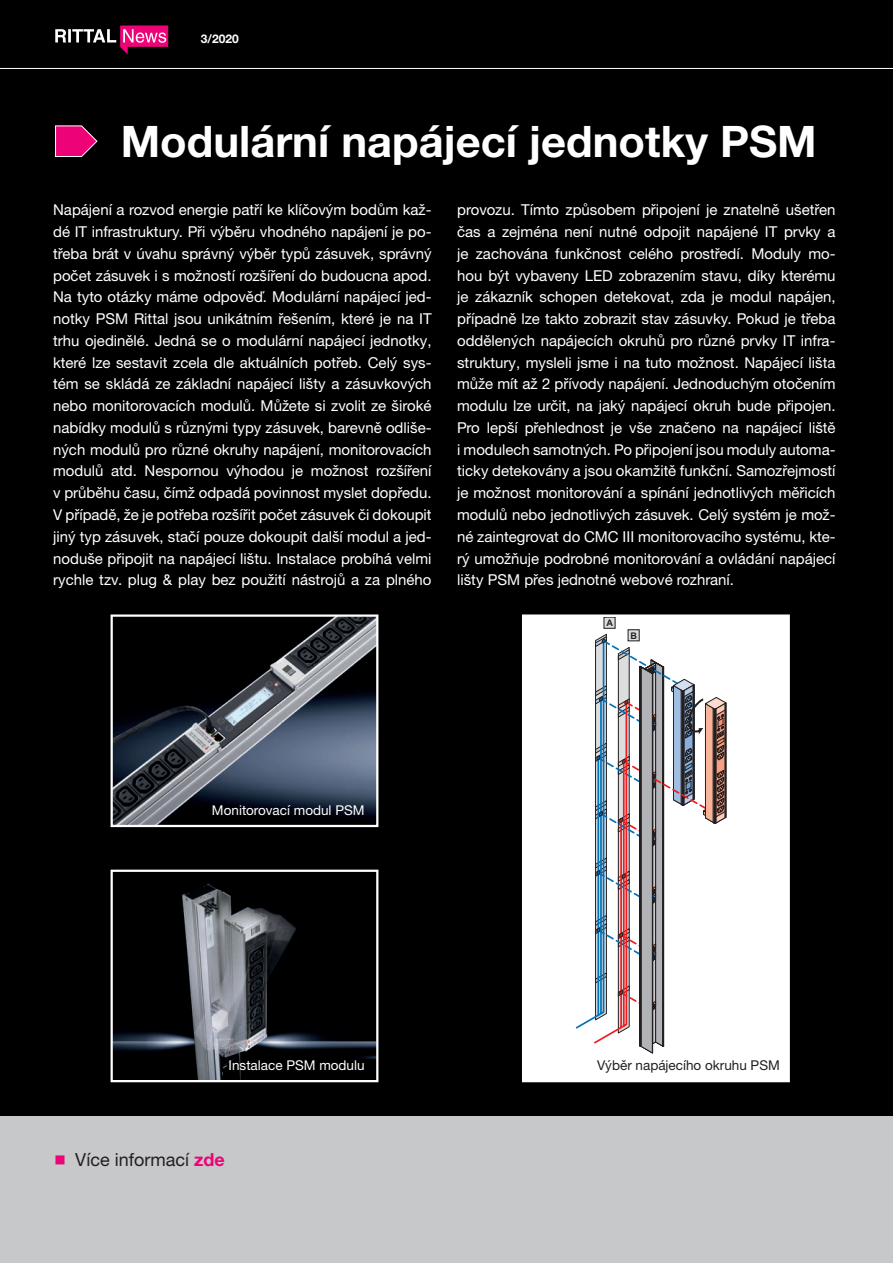
<style>
.page{position:relative;width:893px;height:1263px;background:#000}
.page>*{position:absolute;margin:0;border:0;box-sizing:border-box;transform-origin:0 0}
.t1{font:700 43.5px "Neue Helvetica For Rittal";color:#fff}
.t2{font:18px "Neue Helvetica For Rittal";color:#231f20}
.t3{font:15px/21.8px "Neue Helvetica For Rittal";color:#fff;text-align:justify}
.t4{font:13.5px "Neue Helvetica For Rittal";color:#fff}
.t5{font:13.5px "Neue Helvetica For Rittal";color:#231f20}
.t6{font:700 12px "Neue Helvetica For Rittal";color:#fff}
.t7{font:700 9.15px "Arial";color:#231f20}
.s1{color:#ed0277}
.s2{font-weight:700;color:#ed0277}
</style>
<div class="page">
<hr style="left:0;top:68px;width:893px;height:1px;background:#fff">
<svg style="left:55px;top:25px;width:113px;height:30px"></svg>
<div style="left:0;top:1116px;width:893px;height:147px;background:#c7c8ca"></div>
<svg style="left:55px;top:125px;width:43px;height:32px"></svg>
<img style="left:114px;top:617px;width:261px;height:207px">
<div style="left:111px;top:614px;width:267px;height:213px;border:2px solid #fff"></div>
<img style="left:114px;top:883px;width:261px;height:196px">
<div style="left:111px;top:870px;width:267px;height:212px;border:2px solid #fff"></div>
<div style="left:523px;top:616px;width:266px;height:465px;background:#fff"></div>
<div style="left:604px;top:617px;width:11px;height:11px;background:#dcdddf"></div>
<div style="left:604px;top:617px;width:11px;height:11px;border:1px solid #231f20"></div>
<div style="left:628px;top:630px;width:11px;height:11px;background:#dcdddf"></div>
<svg style="left:576px;top:634px;width:150px;height:419px"></svg>
<div style="left:522px;top:614px;width:268px;height:468px;border:2px solid #fff"></div>
<p class="t6" style="left:201px;top:32px;width:39px">3/2020</p>
<h1 class="t1" style="left:121px;top:114px;width:697px">Modulární napájecí jednotky PSM</h1>
<p class="t3" style="left:53px;top:199px;width:380px">Napájení a rozvod energie patří ke klíčovým bodům kaž&shy;dé IT infrastruktury. Při výběru vhodného napájení je po&shy;třeba brát v úvahu správný výběr typů zásuvek, správný počet zásuvek i s možností rozšíření do budoucna apod.<br>Na tyto otázky máme odpověď. Modulární napájecí jed&shy;notky PSM Rittal jsou unikátním řešením, které je na IT trhu ojedinělé. Jedná se o modulární napájecí jednotky, které lze sestavit zcela dle aktuálních potřeb. Celý sys&shy;tém se skládá ze základní napájecí lišty a zásuvkových nebo monitorovacích modulů. Můžete si zvolit ze široké nabídky modulů s různými typy zásuvek, barevně odliše&shy;ných modulů pro různé okruhy napájení, monitorovacích modulů atd. Nespornou výhodou je možnost rozšíření v průběhu času, čímž odpadá povinnost myslet dopředu.<br>V případě, že je potřeba rozšířit počet zásuvek či dokoupit jiný typ zásuvek, stačí pouze dokoupit další modul a jed&shy;noduše připojit na napájecí lištu. Instalace probíhá velmi rychle tzv. plug &amp; play bez použití nástrojů a za plného</p>
<p class="t3" style="left:457px;top:199px;width:380px">provozu. Tímto způsobem připojení je znatelně ušetřen čas a zejména není nutné odpojit napájené IT prvky a je zachována funkčnost celého prostředí. Moduly mo&shy;hou být vybaveny LED zobrazením stavu, díky kterému je zákazník schopen detekovat, zda je modul napájen, případně lze takto zobrazit stav zásuvky. Pokud je třeba oddělených napájecích okruhů pro různé prvky IT infra&shy;struktury, mysleli jsme i na tuto možnost. Napájecí lišta může mít až 2 přívody napájení. Jednoduchým otočením modulu lze určit, na jaký napájecí okruh bude připojen.<br>Pro lepší přehlednost je vše značeno na napájecí liště i modulech samotných. Po připojení jsou moduly automa&shy;ticky detekovány a jsou okamžitě funkční. Samozřejmostí je možnost monitorování a spínání jednotlivých měřicích modulů nebo jednotlivých zásuvek. Celý systém je mož&shy;né zaintegrovat do CMC III monitorovacího systému, kte&shy;rý umožňuje podrobné monitorování a ovládání napájecí lišty PSM přes jednotné webové rozhraní.</p>
<p class="t7" style="left:606px;top:616px;width:8px">A</p>
<p class="t7" style="left:630px;top:629px;width:8px">B</p>
<p class="t4" style="left:212px;top:802px;width:154px">Monitorovací modul PSM</p>
<p class="t4" style="left:229px;top:1057px;width:138px">Instalace PSM modulu</p>
<p class="t5" style="left:597px;top:1057px;width:184px">Výběr napájecího okruhu PSM</p>
<p class="t2" style="left:55px;top:1148px;width:171px"><span class="s1">◾</span> Více informací <span class="s2">zde</span></p>
</div>
